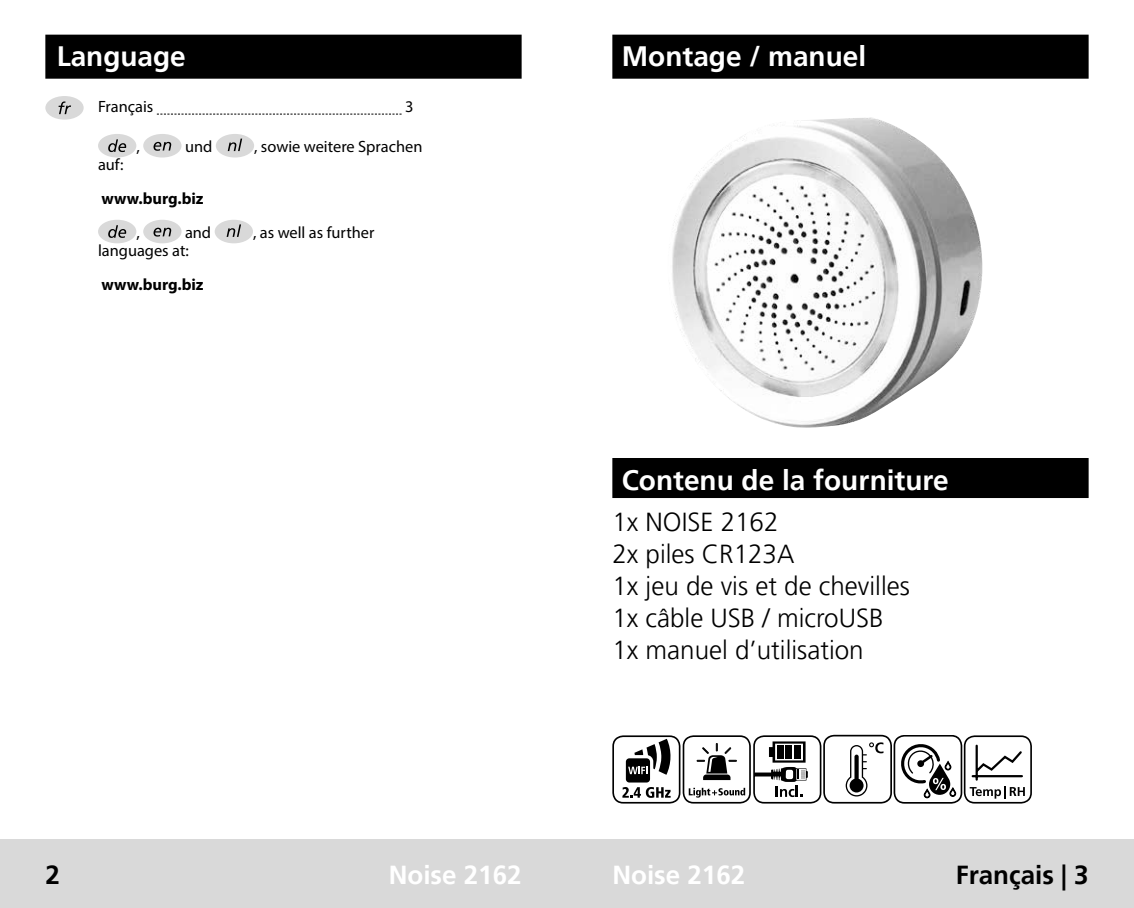
<style>
.page{position:relative;width:1134px;height:908px;background:#fff}
.page>*{position:absolute;margin:0;border:0;box-sizing:border-box;transform-origin:0 0}
.t1{font:700 28px "Frutiger LT Pro";color:#fff}
.t2{font:300 26px/32px "Frutiger LT Pro";color:#000}
.t3{font:700 26px "Frutiger LT Pro";color:#fff}
.t4{font:700 26px "Frutiger LT Pro";color:#000}
.t5{font:16.4px "Myriad Pro";color:#000}
.t6{font:700 16.4px "Myriad Pro";color:#000}
</style>
<div class="page">
<div style="left:0;top:839px;width:567px;height:68px;background:#d9d9d9"></div>
<div style="left:567px;top:839px;width:567px;height:68px;background:#d9d9d9"></div>
<div style="left:45px;top:35px;width:477px;height:44px;background:#000"></div>
<svg style="left:157px;top:113px;width:245px;height:2px"></svg>
<div style="left:98px;top:134px;width:38px;height:23px;background:#d9d9d9;border-radius:50%"></div>
<svg style="left:108px;top:139px;width:18px;height:13px"></svg>
<div style="left:143px;top:134px;width:39px;height:23px;background:#d9d9d9;border-radius:50%"></div>
<svg style="left:154px;top:142px;width:17px;height:9px"></svg>
<div style="left:216px;top:134px;width:38px;height:23px;background:#d9d9d9;border-radius:50%"></div>
<svg style="left:228px;top:138px;width:14px;height:13px"></svg>
<div style="left:98px;top:220px;width:38px;height:23px;background:#d9d9d9;border-radius:50%"></div>
<svg style="left:108px;top:225px;width:18px;height:13px"></svg>
<div style="left:143px;top:220px;width:39px;height:23px;background:#d9d9d9;border-radius:50%"></div>
<svg style="left:154px;top:227px;width:17px;height:9px"></svg>
<div style="left:215px;top:220px;width:38px;height:23px;background:#d9d9d9;border-radius:50%"></div>
<svg style="left:227px;top:224px;width:14px;height:13px"></svg>
<div style="left:45px;top:96px;width:39px;height:24px;background:#d9d9d9;border-radius:50%"></div>
<svg style="left:58px;top:101px;width:13px;height:13px"></svg>
<div style="left:612px;top:458px;width:477px;height:40px;background:#000"></div>
<img style="left:672px;top:117px;width:311px;height:310px">
<div style="left:612px;top:735px;width:68px;height:68px;border:2px solid #000;border-radius:10px"></div>
<div style="left:624px;top:756px;width:28px;height:27px;background:#000;border-radius:5px"></div>
<div style="left:623px;top:754px;width:30px;height:31px;border:3px solid #fff;border-radius:5px"></div>
<svg style="left:628px;top:738px;width:43px;height:36px"></svg>
<svg style="left:622px;top:787px;width:49px;height:10px"></svg>
<svg style="left:683px;top:734px;width:349px;height:69px"></svg>
<div style="left:612px;top:35px;width:477px;height:44px;background:#000"></div>
<p class="t1" style="left:57px;top:40px;width:131px">Language</p>
<p class="t5" style="left:98px;top:97px;width:57px">Français</p>
<p class="t5" style="left:405px;top:97px;width:10px">3</p>
<p class="t5" style="left:136px;top:136px;width:5px">,</p>
<p class="t5" style="left:185px;top:136px;width:29px">und</p>
<p class="t5" style="left:254px;top:136px;width:170px">, sowie weitere Sprachen</p>
<p class="t5" style="left:98px;top:154px;width:27px">auf:</p>
<p class="t6" style="left:101px;top:187px;width:104px">www.burg.biz</p>
<p class="t5" style="left:136px;top:222px;width:5px">,</p>
<p class="t5" style="left:185px;top:222px;width:28px">and</p>
<p class="t5" style="left:253px;top:222px;width:123px">, as well as further</p>
<p class="t5" style="left:98px;top:240px;width:92px">languages at:</p>
<p class="t6" style="left:101px;top:273px;width:104px">www.burg.biz</p>
<p class="t1" style="left:622px;top:40px;width:246px">Montage / manuel</p>
<p class="t1" style="left:622px;top:463px;width:328px">Contenu de la fourniture</p>
<p class="t2" style="left:612px;top:506px;width:299px">1x NOISE 2162<br>2x piles CR123A<br>1x jeu de vis et de chevilles<br>1x câble USB / microUSB<br>1x manuel d’utilisation</p>
<p class="t4" style="left:45px;top:859px;width:16px">2</p>
<p class="t3" style="left:389px;top:859px;width:134px">Noise 2162</p>
<p class="t3" style="left:612px;top:859px;width:134px">Noise 2162</p>
<p class="t4" style="left:956px;top:859px;width:134px">Français | 3</p>
</div>
